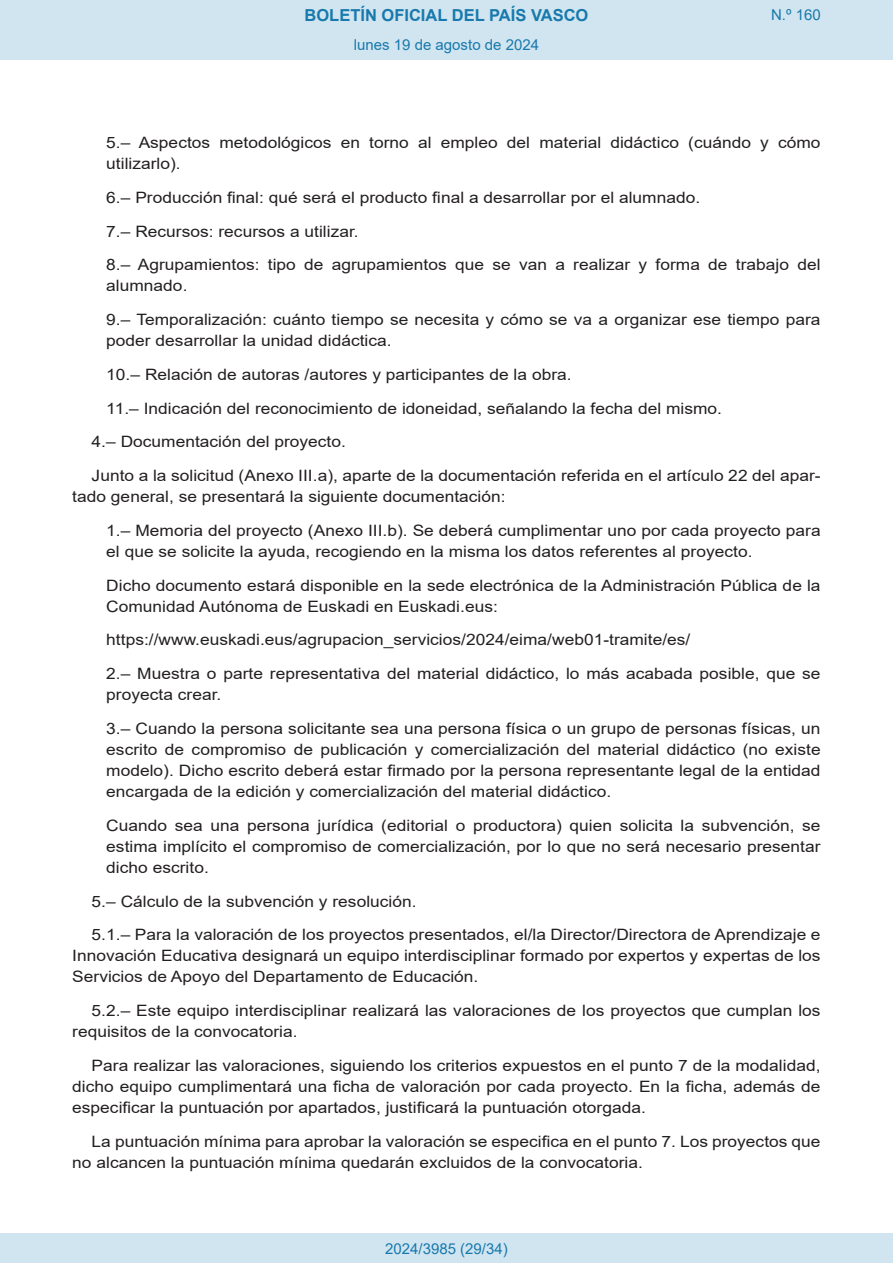
<style>
.page{position:relative;width:893px;height:1263px;background:#fff}
.page>*{position:absolute;margin:0;border:0;box-sizing:border-box;transform-origin:0 0}
.t1{font:700 16.5px "Arial";color:#1879ad}
.BOPVDetalle1{font:15.6px/21px "Arial";color:#231f20;scale:1.11 1}
.BOPVDetalle{font:15.6px/21px "Arial";color:#231f20;scale:1.11 1}
.Paginacion_Centro{font:15px "Arial";color:#1879ad}
</style>
<div class="page">
<div style="left:0;top:0;width:893px;height:60px;background:#d0e5f0"></div>
<div style="left:0;top:1233px;width:893px;height:30px;background:#d0e5f0"></div>
<p class="t1" style="left:305px;top:3px;width:285px">BOLETÍN OFICIAL DEL PAÍS VASCO</p>
<p class="Paginacion_Centro" style="left:354px;top:35px;width:187px">lunes 19 de agosto de 2024</p>
<p class="Paginacion_Centro" style="left:771px;top:5px;width:51px">N.º 160</p>
<p class="BOPVDetalle1" style="left:106px;top:132px;width:645px">5.– Aspectos metodológicos en torno al empleo del material didáctico (cuándo y cómo utilizarlo).</p>
<p class="BOPVDetalle1" style="left:106px;top:187px;width:537px">6.– Producción final: qué será el producto final a desarrollar por el alumnado.</p>
<p class="BOPVDetalle1" style="left:106px;top:221px;width:229px">7.– Recursos: recursos a utilizar.</p>
<p class="BOPVDetalle1" style="left:106px;top:254px;width:645px">8.– Agrupamientos: tipo de agrupamientos que se van a realizar y forma de trabajo del alumnado.</p>
<p class="BOPVDetalle1" style="left:106px;top:309px;width:645px">9.– Temporalización: cuánto tiempo se necesita y cómo se va a organizar ese tiempo para poder desarrollar la unidad didáctica.</p>
<p class="BOPVDetalle1" style="left:106px;top:364px;width:421px">10.– Relación de autoras /autores y participantes de la obra.</p>
<p class="BOPVDetalle1" style="left:106px;top:398px;width:556px">11.– Indicación del reconocimiento de idoneidad, señalando la fecha del mismo.</p>
<p class="BOPVDetalle" style="left:92px;top:431px;width:231px">4.– Documentación del proyecto.</p>
<p class="BOPVDetalle" style="left:72px;top:465px;width:676px;text-indent:19px">Junto a la solicitud (Anexo III.a), aparte de la documentación referida en el artículo 22 del apar&shy;tado general, se presentará la siguiente documentación:</p>
<p class="BOPVDetalle1" style="left:106px;top:520px;width:645px">1.– Memoria del proyecto (Anexo III.b). Se deberá cumplimentar uno por cada proyecto para el que se solicite la ayuda, recogiendo en la misma los datos referentes al proyecto.</p>
<p class="BOPVDetalle1" style="left:106px;top:575px;width:645px">Dicho documento estará disponible en la sede electrónica de la Administración Pública de la<br>Comunidad Autónoma de Euskadi en Euskadi.eus:</p>
<p class="BOPVDetalle1" style="left:106px;top:629px;width:528px">https://www.euskadi.eus/agrupacion_servicios/2024/eima/web01-tramite/es/</p>
<p class="BOPVDetalle1" style="left:106px;top:663px;width:645px">2.– Muestra o parte representativa del material didáctico, lo más acabada posible, que se proyecta crear.</p>
<p class="BOPVDetalle1" style="left:106px;top:718px;width:645px;text-align:justify">3.– Cuando la persona solicitante sea una persona física o un grupo de personas físicas, un escrito de compromiso de publicación y comercialización del material didáctico (no existe modelo). Dicho escrito deberá estar firmado por la persona representante legal de la entidad encargada de la edición y comercialización del material didáctico.</p>
<p class="BOPVDetalle1" style="left:106px;top:815px;width:645px;text-align:justify">Cuando sea una persona jurídica (editorial o productora) quien solicita la subvención, se estima implícito el compromiso de comercialización, por lo que no será necesario presentar dicho escrito.</p>
<p class="BOPVDetalle" style="left:92px;top:890px;width:294px">5.– Cálculo de la subvención y resolución.</p>
<p class="BOPVDetalle" style="left:72px;top:924px;width:676px;text-align:justify;text-indent:19px">5.1.– Para la valoración de los proyectos presentados, el/la Director/Directora de Aprendizaje e Innovación Educativa designará un equipo interdisciplinar formado por expertos y expertas de los Servicios de Apoyo del Departamento de Educación.</p>
<p class="BOPVDetalle" style="left:72px;top:1000px;width:676px;text-indent:19px">5.2.– Este equipo interdisciplinar realizará las valoraciones de los proyectos que cumplan los requisitos de la convocatoria.</p>
<p class="BOPVDetalle" style="left:72px;top:1055px;width:676px;text-align:justify;text-indent:19px">Para realizar las valoraciones, siguiendo los criterios expuestos en el punto 7 de la modalidad, dicho equipo cumplimentará una ficha de valoración por cada proyecto. En la ficha, además de especificar la puntuación por apartados, justificará la puntuación otorgada.</p>
<p class="BOPVDetalle" style="left:72px;top:1130px;width:676px;text-indent:19px">La puntuación mínima para aprobar la valoración se especifica en el punto 7. Los proyectos que no alcancen la puntuación mínima quedarán excluidos de la convocatoria.</p>
<p class="Paginacion_Centro" style="left:385px;top:1238px;width:124px">2024/3985 (29/34)</p>
</div>
